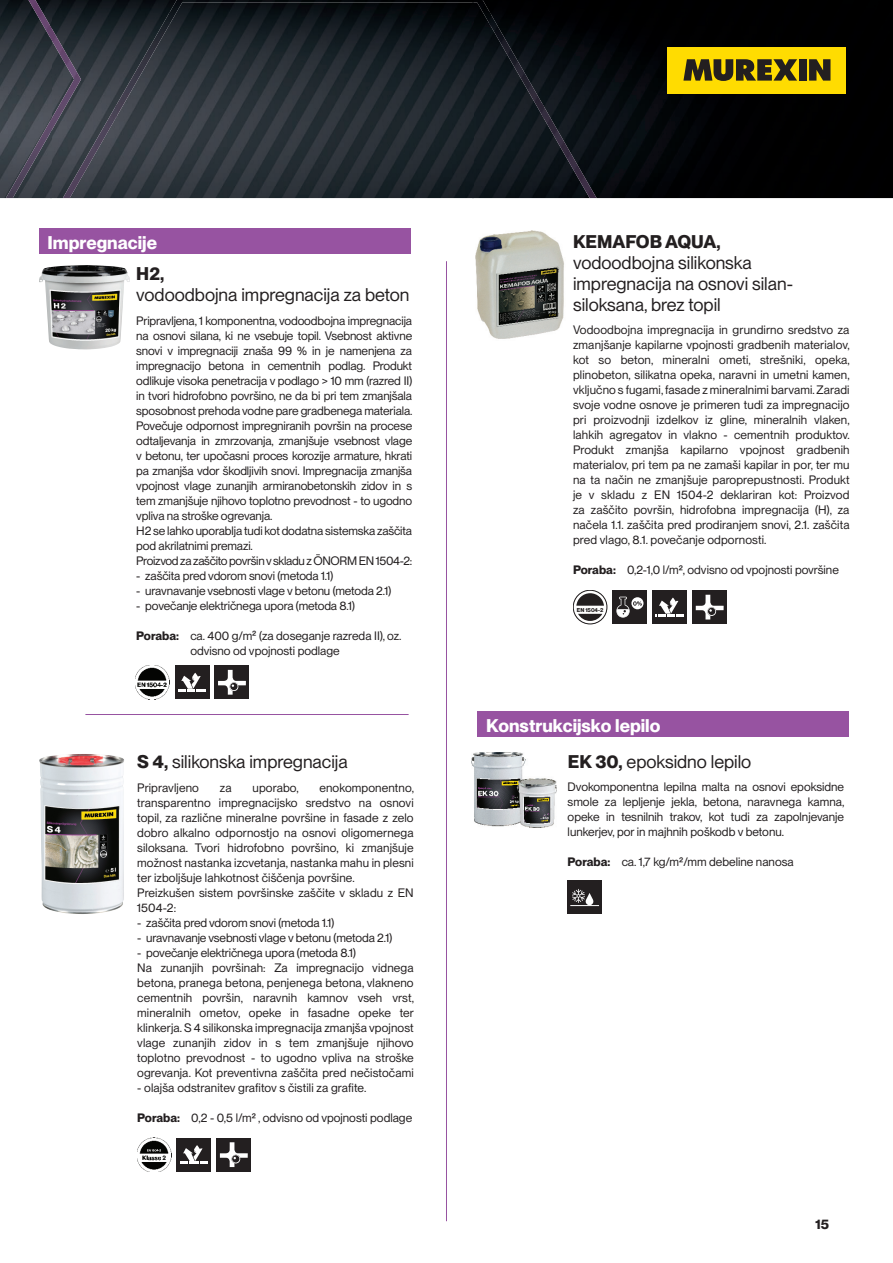
<style>
.page{position:relative;width:893px;height:1263px;background:#fff}
.page>*{position:absolute;margin:0;border:0;box-sizing:border-box;transform-origin:0 0}
.t1{font:18px/21px "PP Neue Montreal";color:#231f20}
.t2{font:700 18px "PP Neue Montreal";color:#fff}
.t3{font:700 18px "PP Neue Montreal";color:#231f20}
.t4{font:700 13.5px "PP Neue Montreal";color:#231f20}
.t5{font:12px/15px "PP Neue Montreal";letter-spacing:-.01em;color:#231f20;text-align:justify}
.t6{font:12px/15px "PP Neue Montreal";letter-spacing:.01em;color:#231f20}
.t7{font:700 5.55px "Neue Montreal";color:#231f20}
.s1{font-weight:700}
</style>
<div class="page">
<hr style="left:85px;top:714px;width:324px;height:1px;background:#9753a1">
<hr style="left:446px;top:261px;width:1px;height:960px;background:#9753a1">
<img style="left:0;top:0;width:893px;height:198px">
<img style="left:6px;top:0;width:75px;height:198px">
<img style="left:543px;top:98px;width:53px;height:100px">
<img style="left:63px;top:98px;width:53px;height:100px">
<img style="left:490px;top:12px;width:53px;height:107px">
<img style="left:116px;top:12px;width:54px;height:107px">
<img style="left:169px;top:0;width:321px;height:26px">
<div style="left:668px;top:47px;width:178px;height:46px;background:#ffdc01"></div>
<div style="left:799px;top:59px;width:8px;height:22px;background:#231f20"></div>
<svg style="left:809px;top:59px;width:21px;height:22px"></svg>
<svg style="left:683px;top:59px;width:114px;height:22px"></svg>
<div style="left:39px;top:228px;width:371px;height:26px;background:#9753a1"></div>
<div style="left:478px;top:711px;width:371px;height:26px;background:#9753a1"></div>
<img style="left:39px;top:265px;width:91px;height:84px">
<img style="left:135px;top:665px;width:34px;height:34px">
<div style="left:175px;top:666px;width:34px;height:33px;background:#231f20"></div>
<svg style="left:178px;top:673px;width:28px;height:19px"></svg>
<div style="left:215px;top:666px;width:34px;height:33px;background:#231f20"></div>
<svg style="left:218px;top:670px;width:28px;height:25px"></svg>
<img style="left:39px;top:754px;width:85px;height:160px">
<img style="left:137px;top:1138px;width:34px;height:34px">
<div style="left:177px;top:1138px;width:34px;height:33px;background:#231f20"></div>
<svg style="left:180px;top:1145px;width:28px;height:19px"></svg>
<div style="left:217px;top:1138px;width:34px;height:33px;background:#231f20"></div>
<svg style="left:220px;top:1142px;width:28px;height:25px"></svg>
<svg style="left:573px;top:590px;width:34px;height:34px"></svg>
<div style="left:573px;top:590px;width:34px;height:34px;border:1px solid #231f20;border-radius:50%"></div>
<div style="left:613px;top:590px;width:34px;height:34px;background:#231f20"></div>
<div style="left:631px;top:597px;width:12px;height:12px;background:#fff;border-radius:50%"></div>
<svg style="left:616px;top:597px;width:26px;height:21px"></svg>
<div style="left:653px;top:590px;width:34px;height:34px;background:#231f20"></div>
<svg style="left:656px;top:598px;width:28px;height:19px"></svg>
<div style="left:693px;top:590px;width:34px;height:34px;background:#231f20"></div>
<svg style="left:696px;top:595px;width:28px;height:25px"></svg>
<img style="left:475px;top:230px;width:89px;height:109px">
<img style="left:471px;top:753px;width:86px;height:75px">
<div style="left:568px;top:881px;width:34px;height:33px;background:#231f20"></div>
<svg style="left:570px;top:889px;width:29px;height:17px"></svg>
<h1 class="t2" style="left:48px;top:236px;width:111px">Impregnacije</h1>
<h1 class="t3" style="left:136px;top:267px;width:30px">H2,</h1>
<h1 class="t1" style="left:136px;top:286px;width:275px">vodoodbojna impregnacija za beton</h1>
<p class="t5" style="left:136px;top:314px;width:278px;text-align:left">Pripravljena, 1 komponentna, vodoodbojna impregnacija na osnovi silana, ki ne vsebuje topil. Vsebnost aktivne snovi v impregnaciji znaša 99 % in je namenjena za impregnacijo betona in cementnih podlag. Produkt odlikuje visoka penetracija v podlago &gt; 10 mm (razred II) in tvori hidrofobno površino, ne da bi pri tem zmanjšala sposobnost prehoda vodne pare gradbenega materiala.<br>Povečuje odpornost impregniranih površin na procese odtaljevanja in zmrzovanja, zmanjšuje vsebnost vlage v betonu, ter upočasni proces korozije armature, hkrati pa zmanjša vdor škodljivih snovi. Impregnacija zmanjša vpojnost vlage zunanjih armiranobetonskih zidov in s tem zmanjšuje njihovo toplotno prevodnost - to ugodno vpliva na stroške ogrevanja.<br>H2 se lahko uporablja tudi kot dodatna sistemska zaščita pod akrilatnimi premazi.<br>Proizvod za zaščito površin v skladu z ÖNORM EN 1504-2:</p>
<p class="t5" style="left:136px;top:569px;width:198px">- zaščita pred vdorom snovi (metoda 1.1)</p>
<p class="t5" style="left:136px;top:584px;width:256px">- uravnavanje vsebnosti vlage v betonu (metoda 2.1)</p>
<p class="t5" style="left:136px;top:599px;width:220px">- povečanje električnega upora (metoda 8.1)</p>
<p class="t5" style="left:190px;top:629px;width:213px;text-indent:-54px"><span class="s1">Poraba:</span> ca. 400 g/m² (za doseganje razreda II), oz. odvisno od vpojnosti podlage</p>
<h1 class="t1" style="left:137px;top:753px;width:212px"><span class="s1">S 4,</span> silikonska impregnacija</h1>
<p class="t6" style="left:137px;top:781px;width:63px">Pripravljeno</p>
<p class="t5" style="left:220px;top:781px;width:13px">za</p>
<p class="t6" style="left:253px;top:781px;width:48px">uporabo,</p>
<p class="t6" style="left:137px;top:781px;width:278px;text-indent:182px">enokomponentno, transparentno impregnacijsko sredstvo na osnovi topil, za različne mineralne površine in fasade z zelo dobro alkalno odpornostjo na osnovi oligomernega siloksana. Tvori hidrofobno površino, ki zmanjšuje možnost nastanka izcvetanja, nastanka mahu in plesni ter izboljšuje lahkotnost čiščenja površine.<br>Preizkušen sistem površinske zaščite v skladu z EN 1504-2:</p>
<p class="t5" style="left:137px;top:916px;width:198px">- zaščita pred vdorom snovi (metoda 1.1)</p>
<p class="t5" style="left:137px;top:931px;width:256px">- uravnavanje vsebnosti vlage v betonu (metoda 2.1)</p>
<p class="t6" style="left:137px;top:946px;width:278px">- povečanje električnega upora (metoda 8.1)<br>Na zunanjih površinah: Za impregnacijo vidnega betona, pranega betona, penjenega betona, vlakneno cementnih površin, naravnih kamnov vseh vrst, mineralnih ometov, opeke in fasadne opeke ter klinkerja. S 4 silikonska impregnacija zmanjša vpojnost vlage zunanjih zidov in s tem zmanjšuje njihovo toplotno prevodnost - to ugodno vpliva na stroške ogrevanja. Kot preventivna zaščita pred nečistočami</p>
<p class="t6" style="left:137px;top:1081px;width:230px">- olajša odstranitev grafitov s čistili za grafite.</p>
<p class="t5" style="left:137px;top:1111px;width:276px"><span class="s1">Poraba:</span> 0,2 - 0,5 l/m2 , odvisno od vpojnosti podlage</p>
<h1 class="t3" style="left:573px;top:235px;width:149px">KEMAFOB AQUA,</h1>
<h1 class="t1" style="left:573px;top:253px;width:222px">vodoodbojna silikonska impregnacija na osnovi silan&shy;siloksana, brez topil</h1>
<p class="t5" style="left:573px;top:323px;width:278px">Vodoodbojna impregnacija in grundirno sredstvo za zmanjšanje kapilarne vpojnosti gradbenih materialov, kot so beton, mineralni ometi, strešniki, opeka, plinobeton, silikatna opeka, naravni in umetni kamen, vključno s fugami, fasade z mineralnimi barvami. Zaradi svoje vodne osnove je primeren tudi za impregnacijo pri proizvodnji izdelkov iz gline, mineralnih vlaken, lahkih agregatov in vlakno - cementnih produktov.<br>Produkt zmanjša kapilarno vpojnost gradbenih materialov, pri tem pa ne zamaši kapilar in por, ter mu na ta način ne zmanjšuje paroprepustnosti. Produkt je v skladu z EN 1504-2 deklariran kot: Proizvod za zaščito površin, hidrofobna impregnacija (H), za načela 1.1. zaščita pred prodiranjem snovi, 2.1. zaščita pred vlago, 8.1. povečanje odpornosti.</p>
<p class="t5" style="left:573px;top:563px;width:267px"><span class="s1">Poraba:</span> 0,2-1,0 l/m2, odvisno od vpojnosti površine</p>
<p class="t7" style="left:577px;top:607px;width:28px">EN 1504-2</p>
<h1 class="t2" style="left:486px;top:719px;width:176px">Konstrukcijsko lepilo</h1>
<h1 class="t1" style="left:568px;top:752px;width:185px"><span class="s1">EK 30,</span> epoksidno lepilo</h1>
<p class="t5" style="left:568px;top:781px;width:278px">Dvokomponentna lepilna malta na osnovi epoksidne smole za lepljenje jekla, betona, naravnega kamna, opeke in tesnilnih trakov, kot tudi za zapolnjevanje lunkerjev, por in majhnih poškodb v betonu.</p>
<p class="t5" style="left:568px;top:856px;width:228px"><span class="s1">Poraba:</span> ca. 1,7 kg/m2/mm debeline nanosa</p>
<p class="t4" style="left:815px;top:1219px;width:15px">15</p>
</div>
